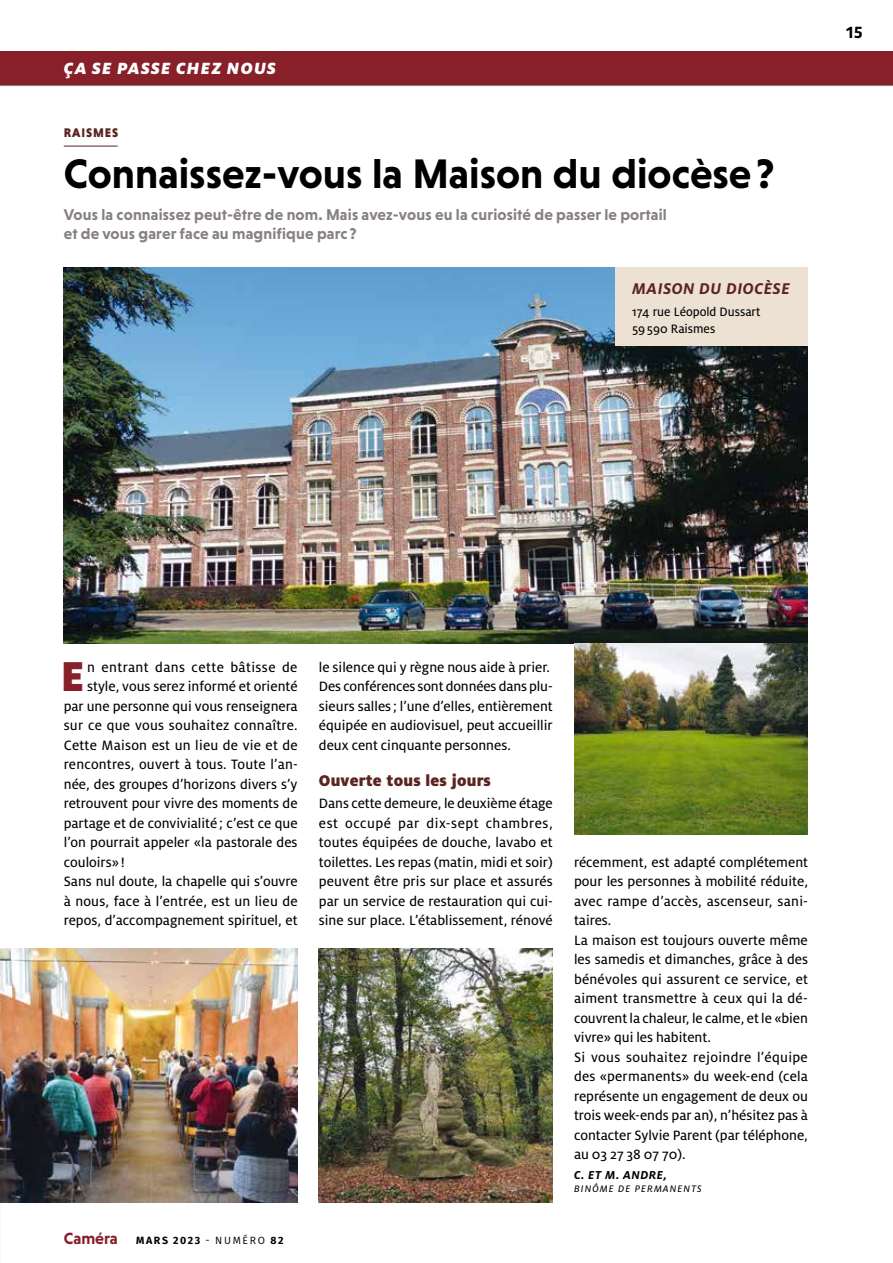
<style>
.page{position:relative;width:893px;height:1263px;background:#fff}
.page>*{position:absolute;margin:0;border:0;box-sizing:border-box;transform-origin:0 0}
.t1{font:900 46.35px "Milo OT";color:#88202a;scale:.95 1}
.t2{font:700 42px "Niveau Grotesk";color:#000}
.t3{font:italic 900 18px "Milo OT";letter-spacing:.07em;color:#fff}
.t4{font:900 17.25px "Milo OT";letter-spacing:.01em;color:#5c2421}
.t5{font:italic 700 17.25px "Milo OT";letter-spacing:.03em;color:#5c2421}
.t6{font:700 16.5px "Pluto Cond";color:#000}
.t7{font:700 15.9px/19.5px "Niveau Grotesk";letter-spacing:.01em;color:#87817f}
.t8{font:15px/19.5px "Milo OT Text";color:#000}
.t9{font:15px "Milo OT Text";letter-spacing:.03em;color:#000}
.t10{font:13.5px/17.2px "Milo OT Text";color:#000}
.t11{font:italic 700 12.75px "Milo OT";letter-spacing:.04em;color:#000}
.t12{font:900 12.75px "Niveau Grotesk";letter-spacing:.075em;color:#5c2421}
.t13{font:700 10.5px "Fira Sans";letter-spacing:.15em;color:#000}
.t14{font:10.5px "Milo OT Text Ita";letter-spacing:.1em;color:#000}
.s1{font-family:"Niveau Grotesk";font-size:16.5px;color:#88202a}
.s2{font-weight:400}
</style>
<div class="page">
<div style="left:0;top:51px;width:893px;height:34px;background:#88202a"></div>
<hr style="left:0;top:85px;width:893px;height:1px;background:#87888a">
<hr style="left:64px;top:146px;width:54px;height:1px;background:#5c2421">
<img style="left:64px;top:268px;width:744px;height:375px">
<img style="left:0;top:948px;width:298px;height:254px">
<img style="left:319px;top:948px;width:234px;height:254px">
<img style="left:574px;top:643px;width:234px;height:192px">
<div style="left:615px;top:268px;width:193px;height:78px;background:#ece1d3"></div>
<p class="t3" style="left:64px;top:58px;width:214px">ÇA SE PASSE CHEZ NOUS</p>
<p class="t12" style="left:64px;top:125px;width:56px">RAISMES</p>
<h2 class="t2" style="left:64px;top:149px;width:712px">Connaissez-vous la Maison du diocèse?</h2>
<p class="t7" style="left:64px;top:205px;width:604px">Vous la connaissez peut-être de nom. Mais avez-vous eu la curiosité de passer le portail et de vous garer face au magnifique parc ?</p>
<p class="t5" style="left:632px;top:279px;width:159px">MAISON DU DIOCÈSE</p>
<p class="t10" style="left:632px;top:303px;width:130px">174 rue Léopold Dussart<br>59590 Raismes</p>
<p class="t6" style="left:846px;top:23px;width:18px">15</p>
<h1 class="t1" style="left:61px;top:650px;width:26px">E</h1>
<p class="t9" style="left:87px;top:659px;width:212px">n entrant dans cette bâtisse de</p>
<p class="t8" style="left:87px;top:677px;width:212px">style, vous serez informé et orienté</p>
<p class="t8" style="left:64px;top:696px;width:235px">par une personne qui vous renseignera</p>
<p class="t8" style="left:64px;top:716px;width:235px">sur ce que vous souhaitez connaître.</p>
<p class="t8" style="left:64px;top:735px;width:235px">Cette Maison est un lieu de vie et de</p>
<p class="t8" style="left:64px;top:755px;width:235px">rencontres, ouvert à tous. Toute l’an-</p>
<p class="t8" style="left:64px;top:774px;width:235px">née, des groupes d’horizons divers s’y</p>
<p class="t8" style="left:64px;top:794px;width:235px">retrouvent pour vivre des moments de</p>
<p class="t8" style="left:64px;top:813px;width:235px">partage et de convivialité ; c’est ce que</p>
<p class="t8" style="left:64px;top:833px;width:235px">l’on pourrait appeler «la pastorale des</p>
<p class="t8" style="left:64px;top:852px;width:63px">couloirs» !</p>
<p class="t8" style="left:64px;top:872px;width:235px">Sans nul doute, la chapelle qui s’ouvre</p>
<p class="t8" style="left:64px;top:891px;width:235px">à nous, face à l’entrée, est un lieu de</p>
<p class="t8" style="left:64px;top:911px;width:235px">repos, d’accompagnement spirituel, et</p>
<p class="t13" style="left:64px;top:1231px;width:221px"><span class="s1">Caméra</span> MARS 2023 <span class="s2">- NUMÉRO</span> 82</p>
<p class="t8" style="left:319px;top:657px;width:235px">le silence qui y règne nous aide à prier.<br>Des conférences sont données dans plu&shy;sieurs salles; l’une d’elles, entièrement équipée en audiovisuel, peut accueillir deux cent cinquante personnes.</p>
<p class="t4" style="left:319px;top:770px;width:174px">Ouverte tous les jours</p>
<p class="t8" style="left:319px;top:794px;width:235px;text-align:justify">Dans cette demeure, le deuxième étage est occupé par dix-sept chambres, toutes équipées de douche, lavabo et toilettes. Les repas (matin, midi et soir) peuvent être pris sur place et assurés par un service de restauration qui cui&shy;sine sur place. L’établissement, rénové</p>
<p class="t8" style="left:574px;top:852px;width:236px">récemment, est adapté complétement pour les personnes à mobilité réduite, avec rampe d’accès, ascenseur, sani&shy;taires.<br>La maison est toujours ouverte même les samedis et dimanches, grâce à des bénévoles qui assurent ce service, et aiment transmettre à ceux qui la dé&shy;couvrent la chaleur, le calme, et le «bien vivre» qui les habitent.<br>Si vous souhaitez rejoindre l’équipe des «permanents» du week-end (cela représente un engagement de deux ou trois week-ends par an), n’hésitez pas à contacter Sylvie Parent (par téléphone, au 03 27 38 07 70).</p>
<p class="t11" style="left:574px;top:1168px;width:94px">C. ET M. ANDRE,</p>
<p class="t14" style="left:574px;top:1183px;width:129px">BINÔME DE PERMANENTS</p>
</div>
